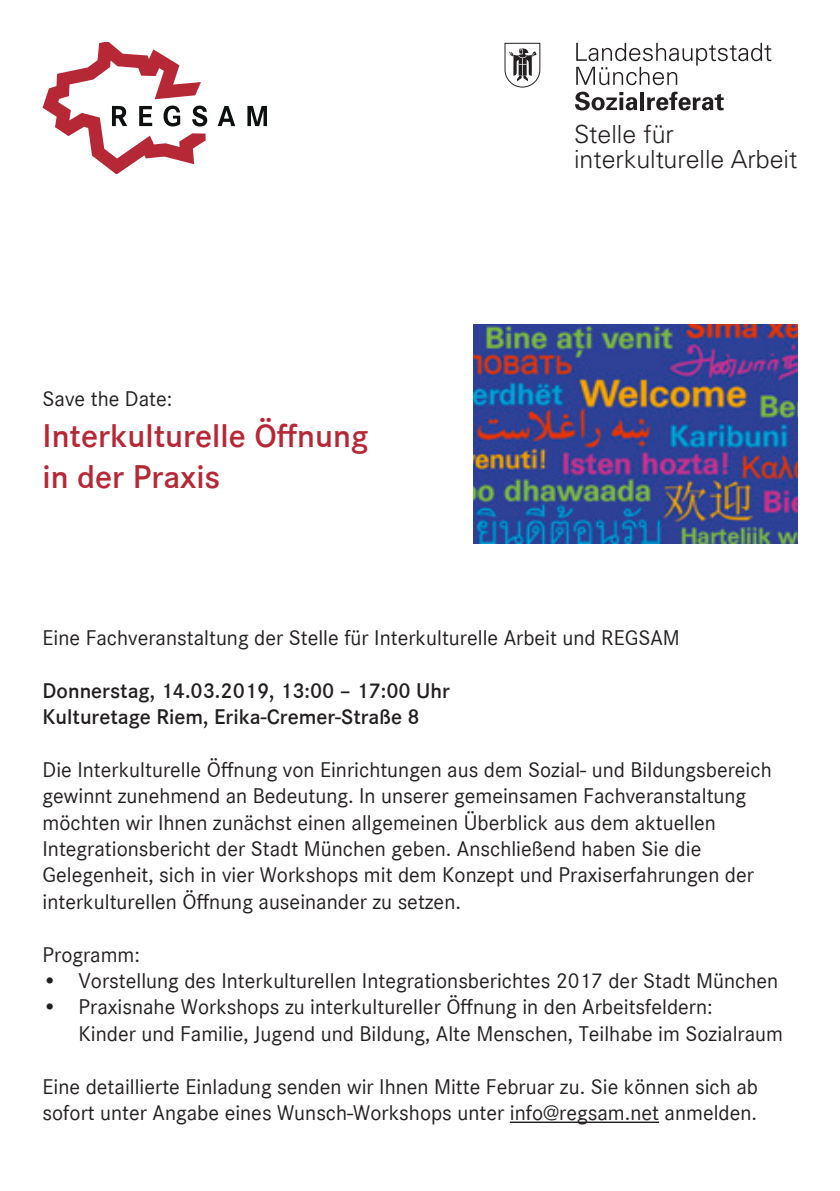
<style>
.page{position:relative;width:840px;height:1191px;background:#fff}
.page>*{position:absolute;margin:0;border:0;box-sizing:border-box;transform-origin:0 0}
.t1{font:600 34px/40.8px "Corporate S";color:#b72837}
.t2{font:300 25px/25px "Univers";color:#231f20}
.t3{font:22px/26.4px "Corporate S";color:#231f20}
.t4{font:600 22px/26.4px "Corporate S";color:#231f20}
</style>
<div class="page">
<hr style="left:509px;top:1121px;width:149px;height:2px;background:#231f20">
<img style="left:473px;top:324px;width:324px;height:219px">
<svg style="left:217px;top:106px;width:18px;height:20px"></svg>
<svg style="left:247px;top:106px;width:20px;height:20px"></svg>
<svg style="left:43px;top:43px;width:164px;height:130px"></svg>
<svg style="left:575px;top:92px;width:61px;height:18px"></svg>
<hr style="left:640px;top:92px;width:3px;height:18px;background:#231f20">
<svg style="left:647px;top:92px;width:76px;height:18px"></svg>
<svg style="left:576px;top:43px;width:195px;height:42px"></svg>
<svg style="left:504px;top:43px;width:36px;height:45px"></svg>
<p class="t3" style="left:43px;top:385px;width:131px">Save the Date:</p>
<h1 class="t1" style="left:43px;top:414px;width:327px">Interkulturelle Öffnung in der Praxis</h1>
<p class="t2" style="left:573px;top:121px;width:225px">Stelle für interkulturelle Arbeit</p>
<p class="t3" style="left:43px;top:623px;width:638px">Eine Fachveranstaltung der Stelle für Interkulturelle Arbeit und REGSAM</p>
<p class="t4" style="left:43px;top:676px;width:409px">Donnerstag, 14.03.2019, 13:00 – 17:00 Uhr<br>Kulturetage Riem, Erika-Cremer-Straße 8</p>
<p class="t3" style="left:43px;top:755px;width:730px">Die Interkulturelle Öffnung von Einrichtungen aus dem Sozial- und Bildungsbereich gewinnt zunehmend an Bedeutung. In unserer gemeinsamen Fachveranstaltung möchten wir Ihnen zunächst einen allgemeinen Überblick aus dem aktuellen Integrationsbericht der Stadt München geben. Anschließend haben Sie die Gelegenheit, sich in vier Workshops mit dem Konzept und Praxiserfahrungen der interkulturellen Öffnung auseinander zu setzen.</p>
<p class="t3" style="left:43px;top:940px;width:99px">Programm:</p>
<p class="t3" style="left:43px;top:966px;width:736px">• Vorstellung des Interkulturellen Integrationsberichtes 2017 der Stadt München</p>
<p class="t3" style="left:79px;top:993px;width:705px;text-indent:-36px">• Praxisnahe Workshops zu interkultureller Öffnung in den Arbeitsfeldern:<br>Kinder und Familie, Jugend und Bildung, Alte Menschen, Teilhabe im Sozialraum</p>
<p class="t3" style="left:43px;top:1072px;width:716px">Eine detaillierte Einladung senden wir Ihnen Mitte Februar zu. Sie können sich ab sofort unter Angabe eines Wunsch-Workshops unter info@regsam.net anmelden.</p>
</div>
